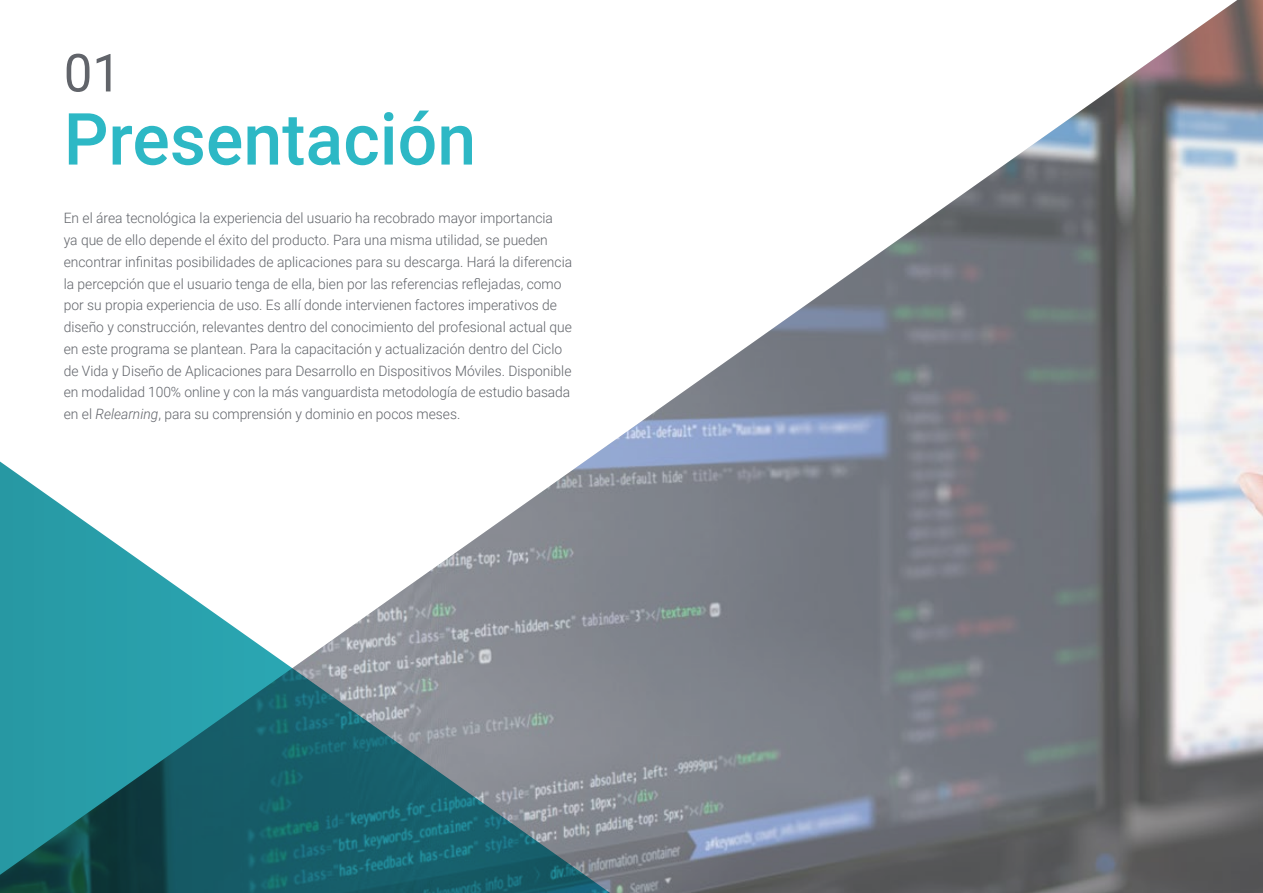
<style>
.page{position:relative;width:1263px;height:893px;background:#fff}
.page>*{position:absolute;margin:0;border:0;box-sizing:border-box;transform-origin:0 0}
.t1{font:500 72px "Roboto";color:#2db8c5}
.t2{font:52.5px "Roboto";color:#61646a}
.t3{font:300 14.25px/21.8px "Roboto";color:#61646a}
.s1{font-style:italic}
</style>
<div class="page">
<img style="left:607px;top:0;width:656px;height:893px">
<svg style="left:0;top:446px;width:640px;height:447px"></svg>
<h2 class="t2" style="left:64px;top:36px;width:59px">01</h2>
<h1 class="t1" style="left:64px;top:89px;width:414px">Presentación</h1>
<p class="t3" style="left:64px;top:207px;width:510px">En el área tecnológica la experiencia del usuario ha recobrado mayor importancia<br>ya que de ello depende el éxito del producto. Para una misma utilidad, se pueden encontrar infinitas posibilidades de aplicaciones para su descarga. Hará la diferencia la percepción que el usuario tenga de ella, bien por las referencias reflejadas, como por su propia experiencia de uso. Es allí donde intervienen factores imperativos de diseño y construcción, relevantes dentro del conocimiento del profesional actual que en este programa se plantean. Para la capacitación y actualización dentro del Ciclo de Vida y Diseño de Aplicaciones para Desarrollo en Dispositivos Móviles. Disponible en modalidad 100% online y con la más vanguardista metodología de estudio basada en el <span class="s1">Relearning</span>, para su comprensión y dominio en pocos meses.</p>
</div>
